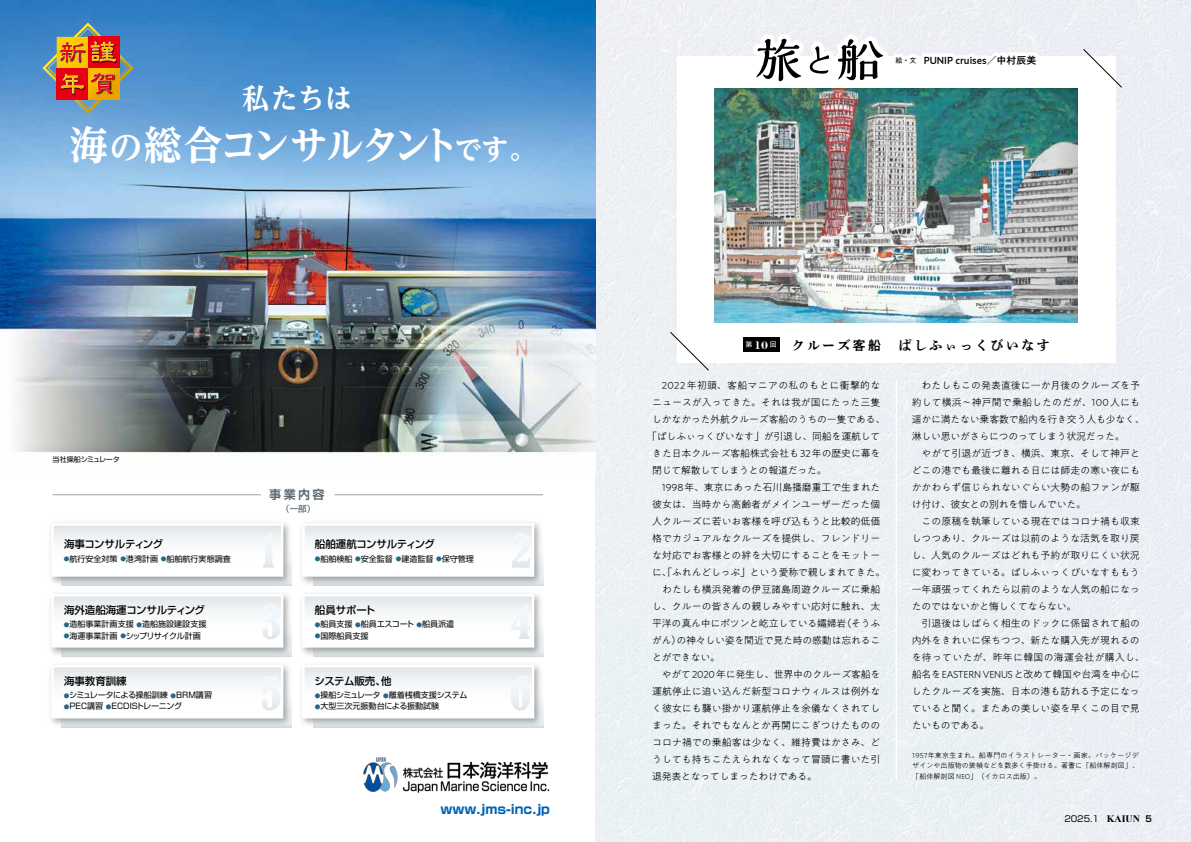
<style>
.page{position:relative;width:1191px;height:842px;background:#fff}
.page>*{position:absolute;margin:0;border:0;box-sizing:border-box;transform-origin:0 0}
.t1{font:700 expanded 39.7px "UD Reimin Pro";letter-spacing:-.065em;color:#fff;scale:.96 1}
.t2{font:700 expanded 28.4px "UD Reimin Pro";color:#fff;scale:.96 1}
.t3{font:12.8px "P Shuei N Anti Std N B";letter-spacing:.2em;color:#000}
.t4{font:700 12.8px "Shin Go Pr 6 N";color:#0062b1}
.t5{font:700 12px "Shin Go Pro De";color:#5d6970}
.t6{font:500 10.5px "Shin Go Pr 6 N";letter-spacing:-.02em;color:#000}
.t7{font:300 9.9px/17px "PA1 Gothic Std N";color:#000}
.t8{font:300 9.9px "PA1 Gothic Std N";letter-spacing:-.02em;color:#000}
.t9{font:300 9.9px "PA1 Gothic Std N";letter-spacing:-.025em;color:#000}
.t10{font:300 9.9px "PA1 Gothic Std N";letter-spacing:.03em;color:#000}
.t11{font:500 9.9px "PA1 Gothic Std N";color:#000}
.t12{font:8.5px "Shin Go Pr 6 N";color:#000}
.t13{font:500 8.5px "Shin Go Pro";color:#5d6970}
.t14{font:8px "Shin Go Pr 6 N";color:#000}
.t15{font:8px "Shin Go Pr 6 N";letter-spacing:-.03em;color:#000}
.t16{font:8px "Shin Go Pr 6 N";letter-spacing:-.035em;color:#000}
.t17{font:300 7.1px/10.6px "PA1 Gothic Std N";color:#000;text-align:justify}
.t18{font:7.1px "Shin Go Pr 6 N";letter-spacing:-.03em;color:#000}
.s1{font-size:34.7px}
.s2{font-size:28.4px}
.s3{font-size:5.6px;color:#246a84}
.s4{font-family:"PA1 Gothic Std";font-weight:400;font-size:7.1px}
.s5{font-family:"Bodoni";font-weight:700;font-size:11.5px;color:#fff}
.s6{font-family:"Times New Roman";font-weight:700;font-size:9.9px}
.s7{font-family:"Shin Go Pr 6 N De";font-weight:700}
</style>
<div class="page">
<div style="left:595px;top:0;width:596px;height:842px;background:#ebf0f4"></div>
<div style="left:677px;top:57px;width:438px;height:306px;background:#fff"></div>
<svg style="left:752px;top:35px;width:135px;height:47px"></svg>
<svg style="left:756px;top:39px;width:127px;height:42px"></svg>
<div style="left:892px;top:52px;width:146px;height:15px;background:#fff"></div>
<img style="left:714px;top:89px;width:363px;height:233px">
<svg style="left:1082px;top:48px;width:40px;height:40px"></svg>
<svg style="left:669px;top:331px;width:40px;height:40px"></svg>
<div style="left:742px;top:337px;width:37px;height:15px;background:#000"></div>
<hr style="left:895px;top:380px;width:2px;height:401px;background:#fff">
<img style="left:0;top:0;width:595px;height:456px">
<img style="left:364px;top:758px;width:186px;height:35px">
<hr style="left:334px;top:495px;width:209px;height:1px;background:#9fa0a0">
<hr style="left:52px;top:495px;width:209px;height:1px;background:#9fa0a0">
<img style="left:50px;top:522px;width:494px;height:206px">
<div style="left:52px;top:524px;width:230px;height:51px;background:linear-gradient(to bottom,#e6eaed,#fff)"></div>
<div style="left:51px;top:523px;width:232px;height:54px;border:2px solid #fff"></div>
<svg style="left:313px;top:534px;width:230px;height:51px;background:#c8cccf"></svg>
<div style="left:303px;top:524px;width:230px;height:51px;background:linear-gradient(to bottom,#e6eaed,#fff)"></div>
<div style="left:302px;top:523px;width:232px;height:54px;border:2px solid #fff"></div>
<svg style="left:62px;top:605px;width:229px;height:51px;background:#c8cccf"></svg>
<div style="left:52px;top:595px;width:230px;height:51px;background:linear-gradient(to bottom,#e7eaed,#fff)"></div>
<div style="left:51px;top:594px;width:232px;height:53px;border:2px solid #fff"></div>
<svg style="left:313px;top:605px;width:230px;height:51px;background:#c9cdd0"></svg>
<div style="left:303px;top:595px;width:230px;height:51px;background:linear-gradient(to bottom,#e7eaed,#fff)"></div>
<div style="left:302px;top:594px;width:232px;height:53px;border:2px solid #fff"></div>
<svg style="left:261px;top:533px;width:13px;height:35px"></svg>
<svg style="left:512px;top:533px;width:19px;height:35px"></svg>
<svg style="left:262px;top:604px;width:18px;height:35px"></svg>
<svg style="left:511px;top:604px;width:19px;height:35px"></svg>
<svg style="left:62px;top:676px;width:229px;height:51px;background:#cdd1d3"></svg>
<div style="left:52px;top:666px;width:230px;height:51px;background:linear-gradient(to bottom,#e7eaed,#fff)"></div>
<div style="left:51px;top:665px;width:232px;height:53px;border:2px solid #fff"></div>
<svg style="left:313px;top:676px;width:230px;height:51px;background:#cdd1d4"></svg>
<div style="left:303px;top:666px;width:230px;height:51px;background:linear-gradient(to bottom,#e7eaed,#fff)"></div>
<div style="left:302px;top:665px;width:232px;height:53px;border:2px solid #fff"></div>
<svg style="left:262px;top:675px;width:18px;height:35px"></svg>
<svg style="left:510px;top:675px;width:20px;height:35px"></svg>
<svg style="left:43px;top:23px;width:90px;height:90px;background:#a07966"></svg>
<h2 class="t2" style="left:242px;top:75px;width:116px">私たちは</h2>
<h1 class="t1" style="left:70px;top:112px;width:488px">海<span class="s1">の</span>総合コンサルタント<span class="s2">です。</span></h1>
<p class="t18" style="left:53px;top:453px;width:69px">当社操船シミュレータ</p>
<p class="t6" style="left:64px;top:535px;width:101px">海事コンサルティング</p>
<p class="t14" style="left:64px;top:552px;width:168px"><span class="s3">●</span>航行安全対策 <span class="s3">●</span>港湾計画 <span class="s3">●</span>船舶航行実態調査</p>
<p class="t6" style="left:64px;top:601px;width:142px">海外造船海運コンサルティング</p>
<p class="t14" style="left:64px;top:618px;width:144px"><span class="s3">●</span>造船事業計画支援 <span class="s3">●</span>造船施設建設支援</p>
<p class="t14" style="left:64px;top:629px;width:138px"><span class="s3">●</span>海運事業計画 <span class="s3">●</span>シップリサイクル計画</p>
<p class="t5" style="left:269px;top:485px;width:57px">事業内容</p>
<p class="t13" style="left:281px;top:502px;width:36px">（一部）</p>
<p class="t6" style="left:315px;top:535px;width:122px">船舶運航コンサルティング</p>
<p class="t14" style="left:315px;top:552px;width:161px"><span class="s3">●</span>船舶検船 <span class="s3">●</span>安全監督 <span class="s3">●</span>建造監督 <span class="s3">●</span>保守管理</p>
<p class="t6" style="left:315px;top:601px;width:62px">船員サポート</p>
<p class="t14" style="left:315px;top:618px;width:141px"><span class="s3">●</span>船員支援 <span class="s3">●</span>船員エスコート <span class="s3">●</span>船員派遣</p>
<p class="t14" style="left:315px;top:629px;width:55px"><span class="s3">●</span>国際船員支援</p>
<p class="t6" style="left:64px;top:672px;width:64px">海事教育訓練</p>
<p class="t6" style="left:314px;top:672px;width:78px">システム販売、他</p>
<p class="t15" style="left:315px;top:689px;width:154px"><span class="s3">●</span>操船シミュレータ <span class="s3">●</span>離着桟橋支援システム</p>
<p class="t14" style="left:315px;top:700px;width:126px"><span class="s3">●</span>大型三次元振動台による振動試験</p>
<p class="t16" style="left:64px;top:689px;width:150px"><span class="s3">●</span>シミュレータによる操船訓練 <span class="s3">●</span>BRM講習</p>
<p class="t14" style="left:64px;top:700px;width:120px"><span class="s3">●</span>PEC講習 <span class="s3">●</span>ECDISトレーニング</p>
<p class="t4" style="left:440px;top:799px;width:111px">www.jms-inc.jp</p>
<p class="t11" style="left:895px;top:54px;width:142px"><span class="s4">絵・文</span> PUNIP cruises／中村辰美</p>
<p class="t3" style="left:745px;top:336px;width:305px"><sup>第</sup><span class="s5">10</span><sup>回</sup> クルーズ客船　ぱしふぃっくびいなす</p>
<p class="t10" style="left:652px;top:379px;width:230px">　2022年初頭、客船マニアの私のもとに衝撃的な</p>
<p class="t7" style="left:652px;top:394px;width:230px">ニュースが入ってきた。それは我が国にたった三隻</p>
<p class="t8" style="left:652px;top:413px;width:235px">しかなかった外航クルーズ客船のうちの一隻である、</p>
<p class="t8" style="left:647px;top:430px;width:235px">「ぱしふぃっくびいなす」が引退し、同船を運航して</p>
<p class="t7" style="left:652px;top:445px;width:230px">きた日本クルーズ客船株式会社も32年の歴史に幕を</p>
<p class="t9" style="left:652px;top:464px;width:176px">閉じて解散してしまうとの報道だった。</p>
<p class="t7" style="left:652px;top:479px;width:230px">　1998年、東京にあった石川島播磨重工で生まれた</p>
<p class="t7" style="left:652px;top:496px;width:230px">彼女は、当時から高齢者がメインユーザーだった個</p>
<p class="t7" style="left:652px;top:513px;width:230px">人クルーズに若いお客様を呼び込もうと比較的低価</p>
<p class="t7" style="left:652px;top:530px;width:230px">格でカジュアルなクルーズを提供し、フレンドリー</p>
<p class="t7" style="left:652px;top:547px;width:230px">な対応でお客様との絆を大切にすることをモットー</p>
<p class="t9" style="left:652px;top:567px;width:235px">に、「ふれんどしっぷ」という愛称で親しまれてきた。</p>
<p class="t7" style="left:652px;top:581px;width:230px">　わたしも横浜発着の伊豆諸島周遊クルーズに乗船</p>
<p class="t7" style="left:652px;top:598px;width:230px">し、クルーの皆さんの親しみやすい応対に触れ、太</p>
<p class="t8" style="left:652px;top:618px;width:230px">平洋の真ん中にポツンと屹立している孀婦岩（そうふ</p>
<p class="t8" style="left:652px;top:635px;width:230px">がん）の神々しい姿を間近で見た時の感動は忘れるこ</p>
<p class="t7" style="left:652px;top:649px;width:69px">とができない。</p>
<p class="t9" style="left:652px;top:669px;width:230px">　やがて2020年に発生し、世界中のクルーズ客船を</p>
<p class="t7" style="left:652px;top:683px;width:230px">運航停止に追い込んだ新型コロナウィルスは例外な</p>
<p class="t7" style="left:652px;top:700px;width:230px">く彼女にも襲い掛かり運航停止を余儀なくされてし</p>
<p class="t7" style="left:652px;top:717px;width:230px">まった。それでもなんとか再開にこぎつけたものの</p>
<p class="t7" style="left:652px;top:734px;width:230px">コロナ禍での乗船客は少なく、維持費はかさみ、ど</p>
<p class="t7" style="left:652px;top:751px;width:230px">うしても持ちこたえられなくなって冒頭に書いた引</p>
<p class="t9" style="left:652px;top:771px;width:166px">退発表となってしまったわけである。</p>
<p class="t7" style="left:911px;top:377px;width:235px">　わたしもこの発表直後に一か月後のクルーズを予約して横浜～神戸間で乗船したのだが、100人にも遥かに満たない乗客数で船内を行き交う人も少なく、淋しい思いがさらにつのってしまう状況だった。<br>　やがて引退が近づき、横浜、東京、そして神戸とどこの港でも最後に離れる日には師走の寒い夜にもかかわらず信じられないぐらい大勢の船ファンが駆け付け、彼女との別れを惜しんでいた。<br>　この原稿を執筆している現在ではコロナ禍も収束しつつあり、クルーズは以前のような活気を取り戻し、人気のクルーズはどれも予約が取りにくい状況に変わってきている。ぱしふぃっくびいなすももう一年頑張ってくれたら以前のような人気の船になったのではないかと悔しくてならない。<br>　引退後はしばらく相生のドックに係留されて船の内外をきれいに保ちつつ、新たな購入先が現れるのを待っていたが、昨年に韓国の海運会社が購入し、船名をEASTERN VENUSと改めて韓国や台湾を中心にしたクルーズを実施、日本の港も訪れる予定になっていると聞く。またあの美しい姿を早くこの目で見たいものである。</p>
<p class="t17" style="left:912px;top:750px;width:228px">1957年東京生まれ。船専門のイラストレーター・画家。パッケージデザインや出版物の装幀などを数多く手掛ける。著書に「船体解剖図」、「船体解剖図 NEO」（イカロス出版）。</p>
<p class="t12" style="left:1064px;top:812px;width:89px">2025.1 <span class="s6">KAIUN</span> <span class="s7">5</span></p>
</div>
